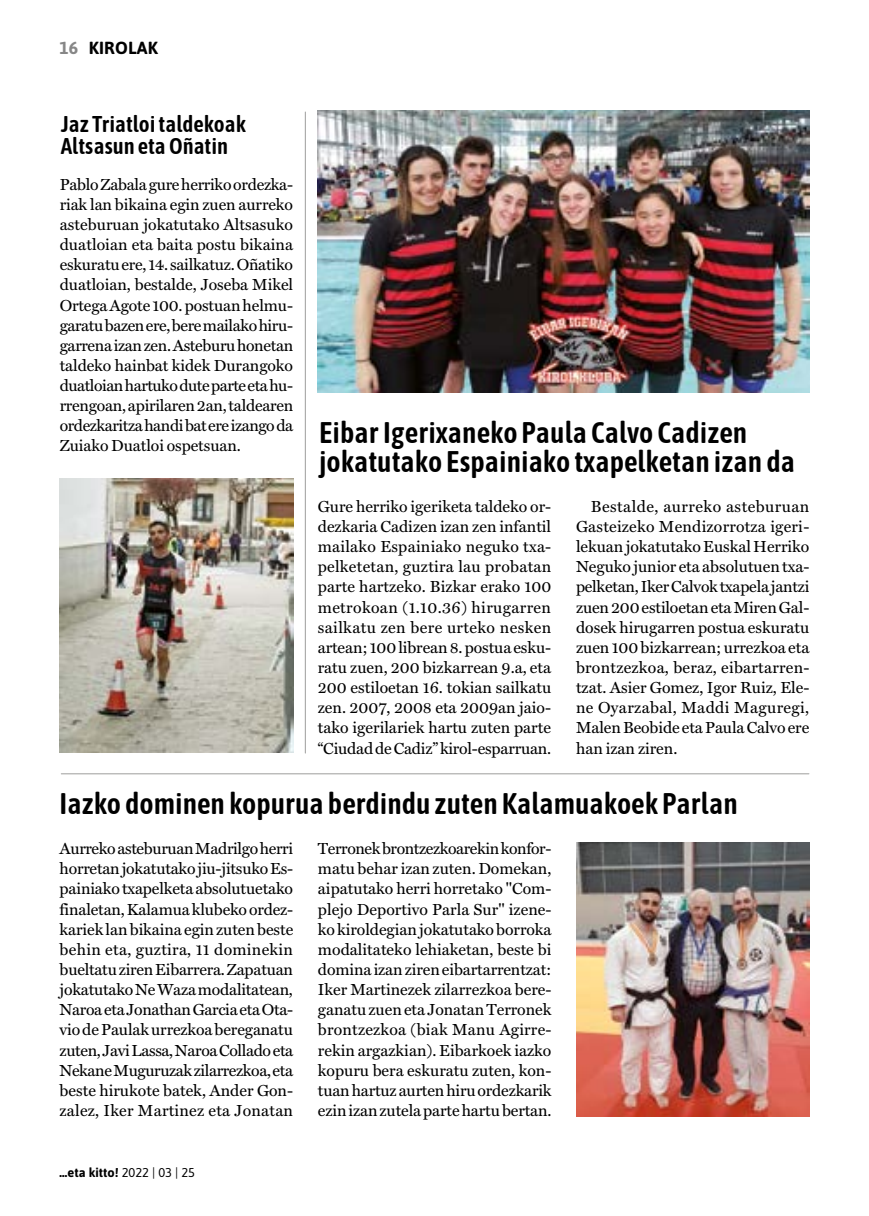
<style>
.page{position:relative;width:869px;height:1216px;background:#fff}
.page>*{position:absolute;margin:0;border:0;box-sizing:border-box;transform-origin:0 0}
.t1{font:600 29.75px/29.8px "Asap Condensed";color:#000}
.t2{font:600 22.75px/22.8px "Asap Condensed";color:#000}
.t3{font:700 17.5px "Asap";letter-spacing:.01em;color:#000}
.t4{font:16.1px/20.1px "Miller Text Roman";letter-spacing:-.005em;color:#000;text-align:justify}
.t5{font:700 12.78px "Asap";color:#000}
.s1{color:#878787}
.s2{font-weight:400}
</style>
<div class="page">
<hr style="left:305px;top:112px;width:1px;height:641px;background:#9d9d9c">
<hr style="left:61px;top:773px;width:747px;height:1px;background:#9d9d9c">
<img style="left:317px;top:110px;width:492px;height:282px">
<img style="left:60px;top:479px;width:233px;height:273px">
<img style="left:576px;top:842px;width:233px;height:274px">
<p class="t3" style="left:60px;top:36px;width:100px"><span class="s1">16</span> KIROLAK</p>
<h2 class="t2" style="left:61px;top:111px;width:187px">Jaz Triatloi taldekoak<br>Altsasun eta Oñatin</h2>
<p class="t4" style="left:60px;top:174px;width:235px">Pablo Zabala gure herriko ordezka&shy;riak lan bikaina egin zuen aurreko asteburuan jokatutako Altsasuko duatloian eta baita postu bikaina eskuratu ere, 14. sailkatuz. Oñatiko duatloian, bestalde, Joseba Mikel Ortega Agote 100. postuan helmu&shy;garatu bazen ere, bere mailako hiru&shy;garrena izan zen. Asteburu honetan taldeko hainbat kidek Durangoko duatloian hartuko dute parte eta hu&shy;rrengoan, apirilaren 2an, taldearen ordezkaritza handi bat ere izango da Zuiako Duatloi ospetsuan.</p>
<h1 class="t1" style="left:319px;top:416px;width:477px">Eibar Igerixaneko Paula Calvo Cadizen jokatutako Espainiako txapelketan izan da</h1>
<p class="t4" style="left:317px;top:496px;width:235px">Gure herriko igeriketa taldeko or&shy;dezkaria Cadizen izan zen infantil mailako Espainiako neguko txa&shy;pelketetan, guztira lau probatan parte hartzeko. Bizkar erako 100 metrokoan (1.10.36) hirugarren sailkatu zen bere urteko nesken artean; 100 librean 8. postua esku&shy;ratu zuen, 200 bizkarrean 9.a, eta 200 estiloetan 16. tokian sailkatu zen. 2007, 2008 eta 2009an jaio&shy;tako igerilariek hartu zuten parte “Ciudad de Cadiz” kirol-esparruan.</p>
<p class="t4" style="left:575px;top:496px;width:235px;text-indent:15px">Bestalde, aurreko asteburuan Gasteizeko Mendizorrotza igeri&shy;lekuan jokatutako Euskal Herriko Neguko junior eta absolutuen txa&shy;pelketan, Iker Calvok txapela jantzi zuen 200 estiloetan eta Miren Gal&shy;dosek hirugarren postua eskuratu zuen 100 bizkarrean; urrezkoa eta brontzezkoa, beraz, eibartarren&shy;tzat. Asier Gomez, Igor Ruiz, Ele&shy;ne Oyarzabal, Maddi Maguregi, Malen Beobide eta Paula Calvo ere han izan ziren.</p>
<h1 class="t1" style="left:60px;top:788px;width:679px">Iazko dominen kopurua berdindu zuten Kalamuakoek Parlan</h1>
<p class="t4" style="left:60px;top:838px;width:235px">Aurreko asteburuan Madrilgo herri horretan jokatutako jiu-jitsuko Es&shy;painiako txapelketa absolutuetako finaletan, Kalamua klubeko ordez&shy;kariek lan bikaina egin zuten beste behin eta, guztira, 11 dominekin bueltatu ziren Eibarrera. Zapatuan jokatutako Ne Waza modalitatean, Naroa eta Jonathan Garcia eta Ota&shy;vio de Paulak urrezkoa bereganatu zuten, Javi Lassa, Naroa Collado eta Nekane Muguruzak zilarrezkoa, eta beste hirukote batek, Ander Gon&shy;zalez, Iker Martinez eta Jonatan</p>
<p class="t4" style="left:318px;top:838px;width:235px">Terronek brontzezkoarekin konfor&shy;matu behar izan zuten. Domekan, aipatutako herri horretako "Com&shy;plejo Deportivo Parla Sur" izene&shy;ko kiroldegian jokatutako borroka modalitateko lehiaketan, beste bi domina izan ziren eibartarrentzat:<br>Iker Martinezek zilarrezkoa bere&shy;ganatu zuen eta Jonatan Terronek brontzezkoa (biak Manu Agirre&shy;rekin argazkian). Eibarkoek iazko kopuru bera eskuratu zuten, kon&shy;tuan hartuz aurten hiru ordezkarik ezin izan zutela parte hartu bertan.</p>
<p class="t5" style="left:60px;top:1162px;width:137px">…eta kitto! <span class="s2">2022 | 03 | 25</span></p>
</div>
